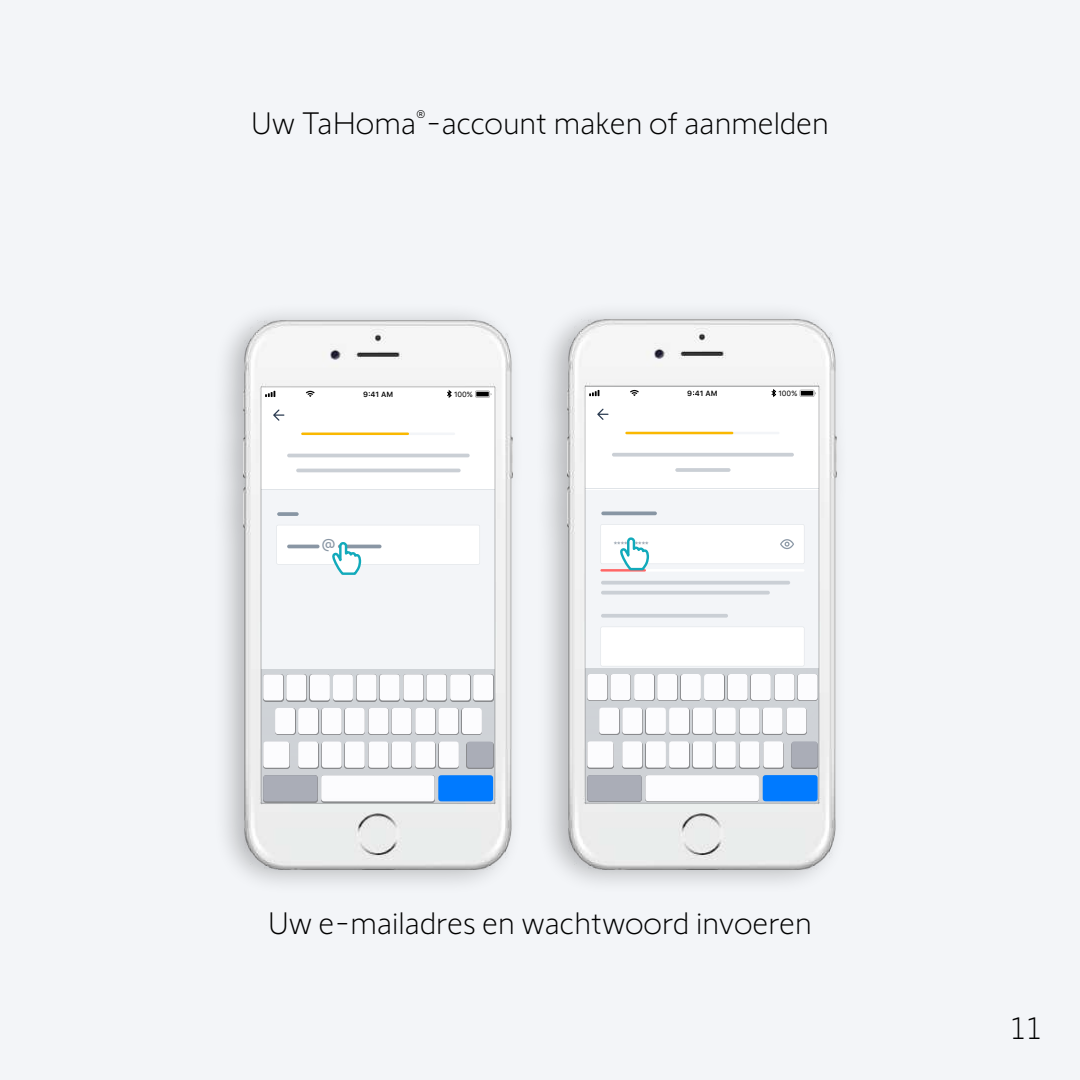
<style>
.page{position:relative;width:1080px;height:1080px;background:#f3f5f8}
.page>*{position:absolute;margin:0;border:0;box-sizing:border-box;transform-origin:0 0}
.t1{font:300 32px "Somfy Sans";color:#000}
.t2{font:18.7px "Somfy Sans";color:#8996a4}
.t3{font:9.4px "Somfy Sans";color:#8996a4}
.t4{font:600 7.5px "SF Pro Text";color:#030303}
.t5{font:7.5px "SF Pro Text";color:#030303}
</style>
<div class="page">
<div style="left:211px;top:302px;width:314px;height:593px;background:#000;opacity:.25"></div>
<img style="left:244px;top:321px;width:269px;height:549px">
<svg style="left:475px;top:390px;width:17px;height:8px"></svg>
<svg style="left:446px;top:389px;width:6px;height:9px"></svg>
<svg style="left:265px;top:391px;width:10px;height:6px"></svg>
<svg style="left:306px;top:391px;width:9px;height:6px"></svg>
<div style="left:535px;top:300px;width:314px;height:595px;background:#000;opacity:.25"></div>
<img style="left:567px;top:320px;width:270px;height:550px">
<svg style="left:800px;top:390px;width:16px;height:7px"></svg>
<svg style="left:771px;top:389px;width:5px;height:9px"></svg>
<svg style="left:589px;top:390px;width:10px;height:6px"></svg>
<svg style="left:630px;top:390px;width:9px;height:6px"></svg>
<svg style="left:276px;top:525px;width:204px;height:50px"></svg>
<svg style="left:600px;top:524px;width:205px;height:46px"></svg>
<p class="t1" style="left:251px;top:99px;width:579px">Uw TaHoma<sup>®</sup>-account maken of aanmelden</p>
<p class="t4" style="left:363px;top:389px;width:32px">9 41 AM</p>
<p class="t5" style="left:454px;top:389px;width:20px">100%</p>
<p class="t2" style="left:321px;top:528px;width:16px">@</p>
<p class="t4" style="left:687px;top:388px;width:32px">9 41 AM</p>
<p class="t5" style="left:778px;top:388px;width:20px">100%</p>
<p class="t3" style="left:614px;top:537px;width:37px">**********</p>
<p class="t1" style="left:268px;top:899px;width:545px">Uw e-mailadres en wachtwoord invoeren</p>
<p class="t1" style="left:1010px;top:1004px;width:33px">11</p>
</div>
